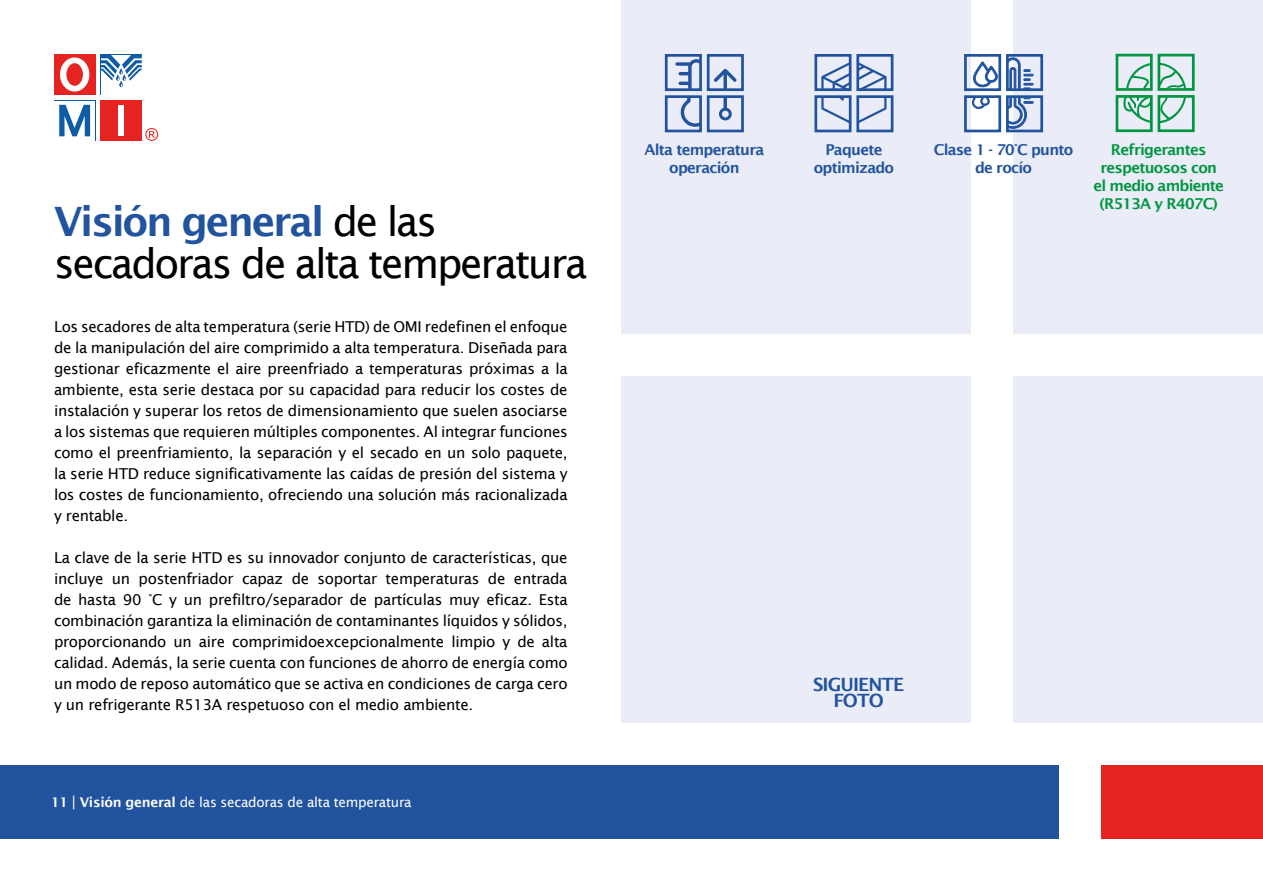
<style>
.page{position:relative;width:1263px;height:893px;background:#fff}
.page>*{position:absolute;margin:0;border:0;box-sizing:border-box;transform-origin:0 0}
.t1{font:40.5px/42px "Lucida Sans";letter-spacing:-.055em;color:#000}
.t2{font:600 18.3px/16.5px "Lucida Sans";letter-spacing:-.05em;color:#22539f;text-align:center}
.t3{font:15px/21px "Lucida Sans";letter-spacing:-.02em;color:#000;text-align:justify}
.t4{font:600 15px/18px "Lucida Sans";letter-spacing:-.05em;color:#22539f;text-align:center}
.t5{font:600 15px/18px "Lucida Sans";letter-spacing:-.05em;color:#009641;text-align:center}
.t6{font:13.5px "Lucida Sans";letter-spacing:-.02em;color:#fff}
.s1{font-weight:600;color:#22539f}
.s2{font-weight:600}
.s3{font-size:15px}
</style>
<div class="page">
<div style="left:621px;top:0;width:349px;height:334px;background:#eaecf7"></div>
<div style="left:1013px;top:376px;width:250px;height:347px;background:#eaecf7"></div>
<div style="left:1013px;top:0;width:250px;height:334px;background:#eaecf7"></div>
<div style="left:621px;top:376px;width:349px;height:347px;background:#eaecf7"></div>
<svg style="left:964px;top:53px;width:80px;height:81px"></svg>
<svg style="left:814px;top:54px;width:80px;height:79px"></svg>
<svg style="left:664px;top:54px;width:80px;height:79px"></svg>
<div style="left:719px;top:108px;width:13px;height:12px;border:3px solid #22539f;border-radius:50%"></div>
<svg style="left:1115px;top:53px;width:80px;height:80px"></svg>
<div style="left:0;top:765px;width:1059px;height:74px;background:#22539f"></div>
<div style="left:1101px;top:765px;width:162px;height:74px;background:#e52321"></div>
<div style="left:54px;top:54px;width:41px;height:41px;background:#e52421"></div>
<div style="left:60px;top:57px;width:29px;height:35px;background:#fff;border-radius:50%"></div>
<div style="left:66px;top:63px;width:17px;height:23px;background:#e52421;border-radius:50%"></div>
<div style="left:100px;top:100px;width:42px;height:41px;background:#e52421"></div>
<div style="left:118px;top:105px;width:6px;height:31px;background:#fff"></div>
<svg style="left:54px;top:100px;width:41px;height:1px"></svg>
<svg style="left:59px;top:105px;width:31px;height:31px"></svg>
<svg style="left:100px;top:54px;width:42px;height:33px"></svg>
<svg style="left:145px;top:128px;width:13px;height:13px"></svg>
<h1 class="t1" style="left:54px;top:200px;width:535px"><span class="s1">Visión general</span> de las secadoras de alta temperatura</h1>
<p class="t3" style="left:54px;top:316px;width:515px">Los secadores de alta temperatura (serie HTD) de OMI redefinen el enfoque de la manipulación del aire comprimido a alta temperatura. Diseñada para gestionar eficazmente el aire preenfriado a temperaturas próximas a la ambiente, esta serie destaca por su capacidad para reducir los costes de instalación y superar los retos de dimensionamiento que suelen asociarse a los sistemas que requieren múltiples componentes. Al integrar funciones como el preenfriamiento, la separación y el secado en un solo paquete, la serie HTD reduce significativamente las caídas de presión del sistema y los costes de funcionamiento, ofreciendo una solución más racionalizada y rentable.</p>
<p class="t3" style="left:54px;top:547px;width:515px">La clave de la serie HTD es su innovador conjunto de características, que incluye un postenfriador capaz de soportar temperaturas de entrada de hasta 90 °C y un prefiltro/separador de partículas muy eficaz. Esta combinación garantiza la eliminación de contaminantes líquidos y sólidos, proporcionando un aire comprimidoexcepcionalmente limpio y de alta calidad. Además, la serie cuenta con funciones de ahorro de energía como un modo de reposo automático que se activa en condiciones de carga cero y un refrigerante R513A respetuoso con el medio ambiente.</p>
<p class="t6" style="left:51px;top:794px;width:362px"><span class="s2">11</span> <span class="s3">|</span> <span class="s2">Visión general</span> de las secadoras de alta temperatura</p>
<p class="t4" style="left:644px;top:141px;width:121px">Alta temperatura operación</p>
<p class="t5" style="left:1093px;top:140px;width:132px">Refrigerantes respetuosos con el medio ambiente (R513A y R407C)</p>
<p class="t4" style="left:934px;top:141px;width:141px">Clase 1 - 70°C punto de rocío</p>
<p class="t4" style="left:814px;top:141px;width:82px">Paquete optimizado</p>
<p class="t2" style="left:813px;top:676px;width:93px">SIGUIENTE<br>FOTO</p>
</div>
